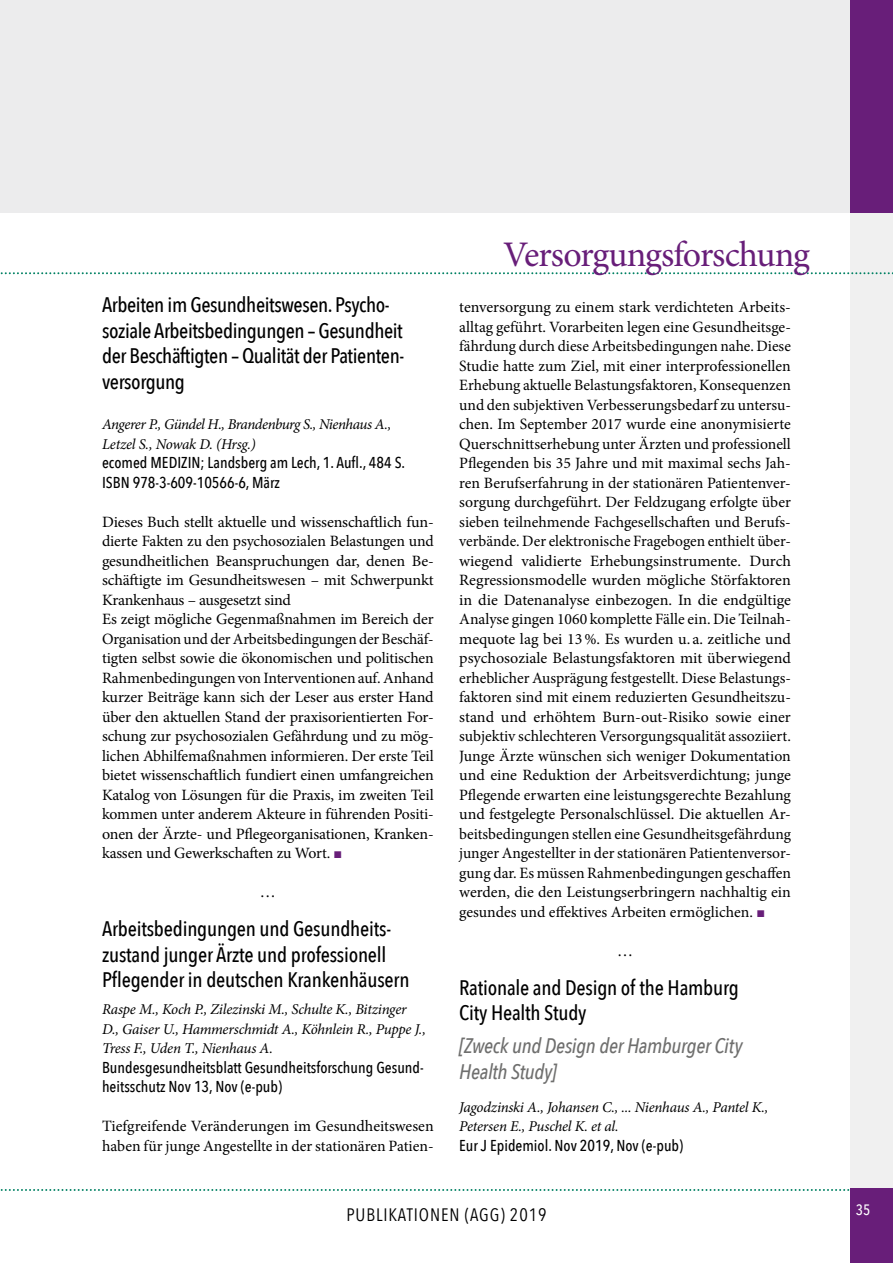
<style>
.page{position:relative;width:893px;height:1263px;background:#fff}
.page>*{position:absolute;margin:0;border:0;box-sizing:border-box;transform-origin:0 0}
.t1{font:36px "Minion Pro";letter-spacing:-.03em;color:#681e79}
.t2{font:500 21px/25.5px "Avenir Next Condensed";letter-spacing:-.01em;color:#000}
.t3{font:italic 500 21px/25.5px "Avenir Next Condensed";letter-spacing:-.015em;color:#6f6f6e}
.t4{font:18px "Avenir Next Condensed";letter-spacing:.05em;color:#000}
.t5{font:16.5px "Minion Pro";color:#000}
.t6{font:15.75px/19.5px "Minion Pro";letter-spacing:-.01em;color:#000}
.t7{font:500 15.75px/19.5px "Avenir Next Condensed";color:#000}
.t8{font:italic 15px/19.5px "Minion Pro";letter-spacing:-.02em;color:#000}
.t9{font:500 15px "Avenir Next Condensed";color:#fff}
</style>
<div class="page">
<div style="left:850px;top:55px;width:43px;height:1208px;background:#f0f0f0"></div>
<div style="left:0;top:0;width:893px;height:213px;background:#ececed"></div>
<svg style="left:0;top:1189px;width:850px;height:2px"></svg>
<div style="left:850px;top:1188px;width:43px;height:75px;background:#681e79"></div>
<div style="left:850px;top:0;width:43px;height:213px;background:#681e79"></div>
<svg style="left:0;top:272px;width:893px;height:2px"></svg>
<h2 class="t2" style="left:102px;top:292px;width:304px">Arbeiten im Gesundheitswesen. Psycho&shy;soziale Arbeitsbedingungen – Gesundheit der Beschäftigten – Qualität der Patienten&shy;versorgung</h2>
<p class="t8" style="left:102px;top:414px;width:291px">Angerer P., Gündel H., Brandenburg S., Nienhaus A.,<br>Letzel S., Nowak D. (Hrsg.)</p>
<p class="t7" style="left:102px;top:453px;width:305px">ecomed MEDIZIN; Landsberg am Lech, 1. Aufl., 484 S.<br>ISBN 978-3-609-10566-6, März</p>
<p class="t6" style="left:102px;top:512px;width:333px">Dieses Buch stellt aktuelle und wissenschaftlich fun&shy;dierte Fakten zu den psychosozialen Belastungen und gesundheitlichen Beanspruchungen dar, denen Be&shy;schäftigte im Gesundheitswesen – mit Schwerpunkt Krankenhaus – ausgesetzt sind<br>Es zeigt mögliche Gegenmaßnahmen im Bereich der Organisation und der Arbeitsbedingungen der Beschäf&shy;tigten selbst sowie die ökonomischen und politischen Rahmenbedingungen von Interventionen auf. Anhand kurzer Beiträge kann sich der Leser aus erster Hand über den aktuellen Stand der praxisorientierten For&shy;schung zur psychosozialen Gefährdung und zu mög&shy;lichen Abhilfemaßnahmen informieren. Der erste Teil bietet wissenschaftlich fundiert einen umfangreichen Katalog von Lösungen für die Praxis, im zweiten Teil kommen unter anderem Akteure in führenden Positi&shy;onen der Ärzte- und Pflegeorganisationen, Kranken&shy;kassen und Gewerkschaften zu Wort.</p>
<p class="t5" style="left:260px;top:881px;width:18px">…</p>
<h2 class="t2" style="left:102px;top:916px;width:309px">Arbeitsbedingungen und Gesundheits&shy;zustand junger Ärzte und professionell<br>Pflegender in deutschen Krankenhäusern</h2>
<p class="t8" style="left:102px;top:999px;width:325px">Raspe M., Koch P., Zilezinski M., Schulte K., Bitzinger<br>D., Gaiser U., Hammerschmidt A., Köhnlein R., Puppe J.,<br>Tress F., Uden T., Nienhaus A.</p>
<p class="t7" style="left:102px;top:1057px;width:323px">Bundesgesundheitsblatt Gesundheitsforschung Gesund&shy;heitsschutz N ov 13, N ov (e-pub)</p>
<p class="t6" style="left:102px;top:1116px;width:333px">Tiefgreifende Veränderungen im Gesundheitswesen haben für junge Angestellte in der stationären Patien-</p>
<h1 class="t1" style="left:503px;top:231px;width:308px">Versorgungsforschung</h1>
<p class="t6" style="left:459px;top:297px;width:333px;text-align:justify">tenversorgung zu einem stark verdichteten Arbeits&shy;alltag geführt. Vorarbeiten legen eine Gesundheitsge&shy;fährdung durch diese Arbeitsbedingungen nahe. Diese Studie hatte zum Ziel, mit einer interprofessionellen Erhebung aktuelle Belastungsfaktoren, Konsequenzen und den subjektiven Verbesserungsbedarf zu untersu&shy;chen. Im September 2017 wurde eine anonymisierte Querschnittserhebung unter Ärzten und professionell Pflegenden bis 35 Jahre und mit maximal sechs Jah&shy;ren Berufserfahrung in der stationären Patientenver&shy;sorgung durchgeführt. Der Feldzugang erfolgte über sieben teilnehmende Fachgesellschaften und Berufs&shy;verbände. Der elektronische Fragebogen enthielt über&shy;wiegend validierte Erhebungsinstrumente. Durch Regressionsmodelle wurden mögliche Störfaktoren in die Datenanalyse einbezogen. In die endgültige Analyse gingen 1060 komplette Fälle ein. Die Teilnah&shy;mequote lag bei 13%. Es wurden u. a. zeitliche und psychosoziale Belastungsfaktoren mit überwiegend erheblicher Ausprägung festgestellt. Diese Belastungs&shy;faktoren sind mit einem reduzierten Gesundheitszu&shy;stand und erhöhtem Burn-out-Risiko sowie einer subjektiv schlechteren Versorgungsqualität assoziiert.<br>Junge Ärzte wünschen sich weniger Dokumentation und eine Reduktion der Arbeitsverdichtung; junge Pflegende erwarten eine leistungsgerechte Bezahlung und festgelegte Personalschlüssel. Die aktuellen Ar&shy;beitsbedingungen stellen eine Gesundheitsgefährdung junger Angestellter in der stationären Patientenversor&shy;gung dar. Es müssen Rahmenbedingungen geschaffen werden, die den Leistungserbringern nachhaltig ein gesundes und effektives Arbeiten ermöglichen.</p>
<p class="t5" style="left:617px;top:939px;width:18px">…</p>
<h2 class="t2" style="left:459px;top:974px;width:281px">Rationale and Design of the Hamburg<br>City Health Study</h2>
<h2 class="t3" style="left:459px;top:1033px;width:285px">[Zweck und Design der Hamburger City<br>Health Study]</h2>
<p class="t8" style="left:459px;top:1097px;width:310px">Jagodzinski A., Johansen C., ... Nienhaus A., Pantel K.,<br>Petersen E., Puschel K. et al.</p>
<p class="t7" style="left:459px;top:1135px;width:225px">Eur J Epidemiol. Nov 2019, Nov (e-pub)</p>
<p class="t4" style="left:346px;top:1200px;width:202px">PUBLIKATIONEN (AGG) 2019</p>
<p class="t9" style="left:856px;top:1201px;width:16px">35</p>
</div>
